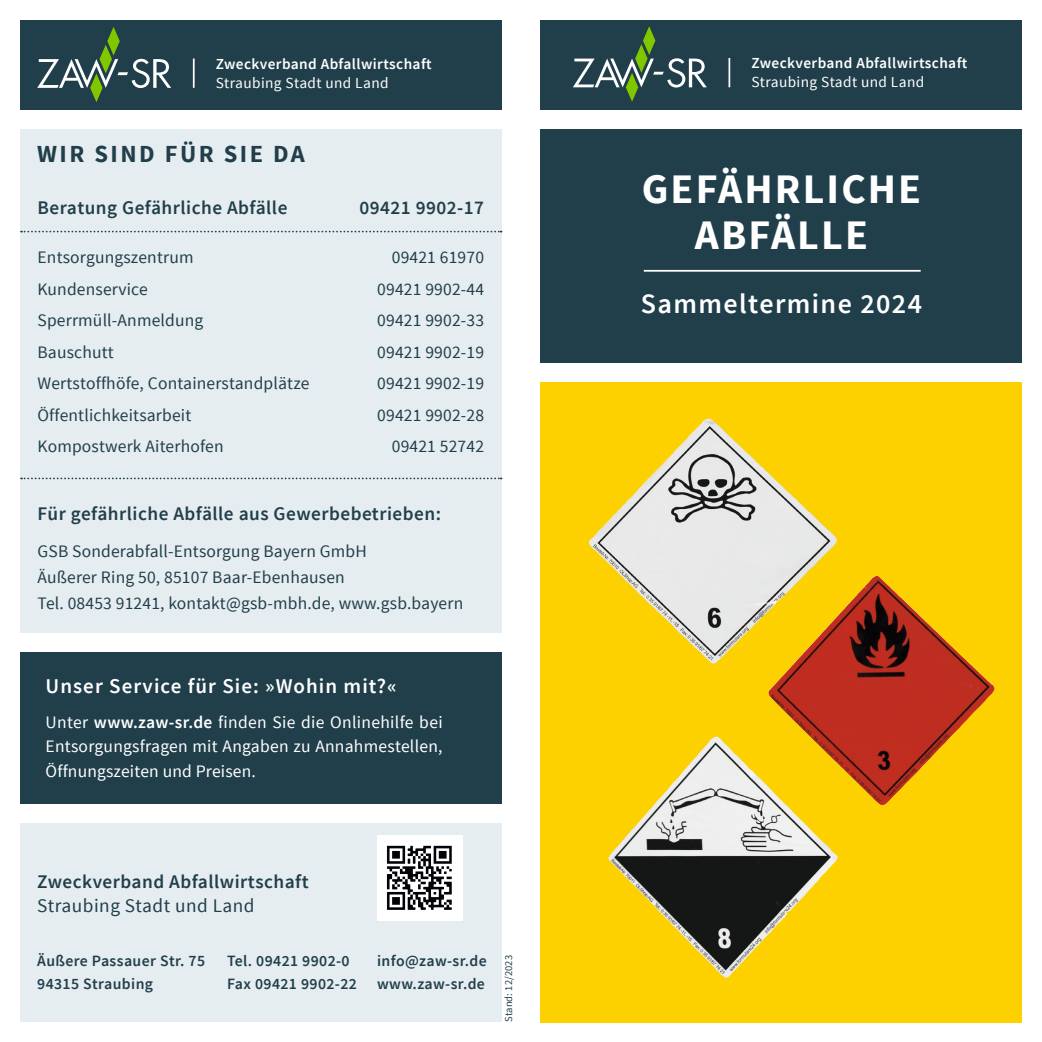
<style>
.page{position:relative;width:1042px;height:1042px;background:#fff}
.page>*{position:absolute;margin:0;border:0;box-sizing:border-box;transform-origin:0 0}
.t1{font:700 42px/45.5px "Source Sans Pro";letter-spacing:.05em;color:#fff;text-align:center}
.t2{font:600 28px "Source Sans Pro";letter-spacing:.05em;color:#fff}
.t3{font:700 24.5px "Source Sans Pro";letter-spacing:.1em;color:#213f4b}
.t4{font:600 21px "Source Sans Pro";letter-spacing:.05em;color:#fff}
.t5{font:600 19.25px "Source Sans Pro";letter-spacing:.025em;color:#213f4b}
.t6{font:19.25px "Source Sans Pro";letter-spacing:.025em;color:#213f4b}
.t7{font:17.5px/26.2px "Source Sans Pro";letter-spacing:.01em;color:#213f4b}
.t8{font:17.5px/24.5px "Source Sans Pro";letter-spacing:.01em;color:#fff;text-align:justify}
.t9{font:600 15.75px/22.8px "Source Sans Pro";letter-spacing:.025em;color:#213f4b}
.t10{font:600 15.22px "Source Sans Pro";letter-spacing:.025em;color:#fff}
.t11{font:15.22px "Source Sans Pro";letter-spacing:.025em;color:#fff}
.t12{font:10.5px "Source Sans Pro";letter-spacing:.01em;color:#213f4b}
.s1{font-weight:600}
</style>
<div class="page">
<div style="left:541px;top:129px;width:481px;height:233px;background:#213f4b"></div>
<div style="left:20px;top:129px;width:481px;height:503px;background:#e6edf0"></div>
<div style="left:20px;top:823px;width:481px;height:199px;background:#e6edf0"></div>
<div style="left:20px;top:20px;width:481px;height:89px;background:#213f4b"></div>
<div style="left:541px;top:20px;width:481px;height:89px;background:#213f4b"></div>
<div style="left:20px;top:652px;width:481px;height:152px;background:#213f4b"></div>
<div style="left:541px;top:382px;width:481px;height:640px;background:#fdd000"></div>
<img style="left:608px;top:736px;width:230px;height:242px">
<img style="left:768px;top:575px;width:226px;height:231px">
<img style="left:589px;top:420px;width:248px;height:245px">
<svg style="left:21px;top:477px;width:480px;height:2px"></svg>
<svg style="left:21px;top:231px;width:480px;height:1px"></svg>
<img style="left:377px;top:835px;width:85px;height:85px">
<hr style="left:728px;top:58px;width:2px;height:29px;background:#fff">
<svg style="left:573px;top:26px;width:134px;height:76px"></svg>
<hr style="left:193px;top:58px;width:2px;height:30px;background:#fff">
<svg style="left:37px;top:27px;width:134px;height:75px"></svg>
<hr style="left:644px;top:270px;width:276px;height:2px;background:#fff">
<p class="t10" style="left:216px;top:54px;width:217px">Zweckverband Abfallwirtschaft</p>
<p class="t11" style="left:216px;top:73px;width:174px">Straubing Stadt und Land</p>
<h3 class="t3" style="left:37px;top:138px;width:269px">WIR SIND FÜR SIE DA</h3>
<p class="t5" style="left:38px;top:196px;width:251px">Beratung Gefährliche Abfälle</p>
<p class="t5" style="left:359px;top:196px;width:126px">09421 9902-17</p>
<p class="t7" style="left:38px;top:245px;width:157px">Entsorgungszentrum</p>
<p class="t7" style="left:392px;top:245px;width:94px">09421 61970</p>
<p class="t7" style="left:38px;top:276px;width:112px">Kundenservice</p>
<p class="t7" style="left:377px;top:276px;width:108px">09421 9902-44</p>
<p class="t7" style="left:38px;top:308px;width:167px">Sperrmüll-Anmeldung</p>
<p class="t7" style="left:377px;top:308px;width:108px">09421 9902-33</p>
<p class="t7" style="left:38px;top:339px;width:78px">Bauschutt</p>
<p class="t7" style="left:377px;top:339px;width:108px">09421 9902-19</p>
<p class="t7" style="left:38px;top:371px;width:273px">Wertstoffhöfe, Containerstandplätze</p>
<p class="t7" style="left:377px;top:371px;width:108px">09421 9902-19</p>
<p class="t7" style="left:38px;top:402px;width:155px">Öffentlichkeitsarbeit</p>
<p class="t7" style="left:377px;top:402px;width:108px">09421 9902-28</p>
<p class="t7" style="left:38px;top:434px;width:188px">Kompostwerk Aiterhofen</p>
<p class="t7" style="left:392px;top:434px;width:94px">09421 52742</p>
<p class="t5" style="left:38px;top:502px;width:405px">Für gefährliche Abfälle aus Gewerbebetrieben:</p>
<p class="t7" style="left:38px;top:538px;width:427px">GSB Sonderabfall-Entsorgung Bayern GmbH<br>Äußerer Ring 50, 85107 Baar-Ebenhausen<br>Tel. 08453 91241, kontakt@gsb-mbh.de, www.gsb.bayern</p>
<p class="t4" style="left:46px;top:672px;width:353px">Unser Service für Sie: »Wohin mit?«</p>
<p class="t8" style="left:46px;top:710px;width:398px">Unter <span class="s1">www.zaw-sr.de</span> finden Sie die Onlinehilfe bei Entsorgungsfragen mit Angaben zu Annahmestellen, Öffnungszeiten und Preisen.</p>
<p class="t5" style="left:37px;top:869px;width:273px">Zweckverband Abfallwirtschaft</p>
<p class="t6" style="left:37px;top:893px;width:219px">Straubing Stadt und Land</p>
<p class="t9" style="left:37px;top:950px;width:169px">Äußere Passauer Str. 75<br>94315 Straubing</p>
<p class="t9" style="left:227px;top:950px;width:131px">Tel. 09421 9902-0<br>Fax 09421 9902-22</p>
<p class="t9" style="left:377px;top:950px;width:111px">info@zaw-sr.de www.zaw-sr.de</p>
<p class="t12" style="left:502px;top:1022px;width:69px;rotate:-90deg">Stand: 12/2023</p>
<p class="t10" style="left:751px;top:53px;width:217px">Zweckverband Abfallwirtschaft</p>
<p class="t11" style="left:751px;top:73px;width:174px">Straubing Stadt und Land</p>
<h1 class="t1" style="left:642px;top:168px;width:281px">GEFÄHRLICHE<br>ABFÄLLE</h1>
<h2 class="t2" style="left:641px;top:286px;width:283px">Sammeltermine 2024</h2>
</div>
